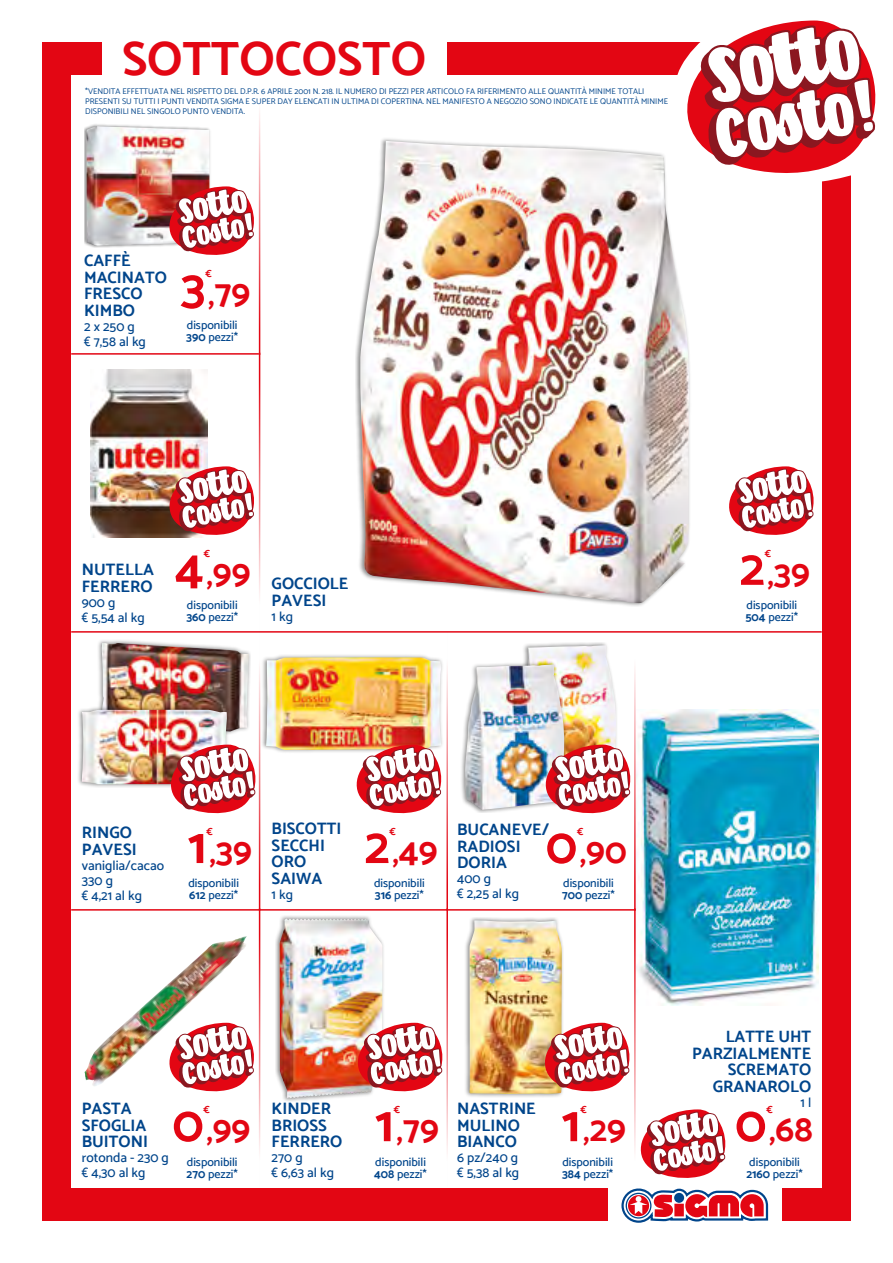
<style>
.page{position:relative;width:893px;height:1263px;background:#fff}
.page>*{position:absolute;margin:0;border:0;box-sizing:border-box;transform-origin:0 0}
.t1{font:700 51.3px "Catamaran";color:#e30613}
.t2{font:700 48px "Catamaran";color:#e30613}
.t3{font:700 35.7px "Catamaran";color:#e30613}
.t4{font:700 16.5px/16.5px "Catamaran";color:#00458b}
.t5{font:500 13.5px/15px "Catamaran";color:#00458b}
.t6{font:500 12px/12px "Catamaran";color:#00458b}
.t7{font:700 10.2px "Catamaran";color:#e30613}
.t8{font:8.25px/9.9px "Catamaran";color:#00458b}
.s1{font-size:30.6px}
.s2{font-weight:700}
</style>
<div class="page">
<div style="left:43px;top:42px;width:808px;height:1179px;background:#e30613"></div>
<div style="left:102px;top:42px;width:344px;height:69px;background:#fff"></div>
<div style="left:71px;top:75px;width:751px;height:1113px;background:#fff"></div>
<div style="left:608px;top:1165px;width:173px;height:83px;background:#fff"></div>
<svg style="left:621px;top:1188px;width:148px;height:35px"></svg>
<hr style="left:71px;top:631px;width:751px;height:2px;background:#e30613">
<hr style="left:71px;top:353px;width:188px;height:2px;background:#e30613">
<hr style="left:71px;top:909px;width:565px;height:2px;background:#e30613">
<hr style="left:259px;top:353px;width:1px;height:279px;background:#e30613">
<hr style="left:259px;top:75px;width:1px;height:280px;background:#e30613">
<hr style="left:446px;top:631px;width:2px;height:280px;background:#e30613">
<hr style="left:634px;top:631px;width:2px;height:280px;background:#e30613">
<hr style="left:259px;top:631px;width:1px;height:280px;background:#e30613">
<hr style="left:634px;top:908px;width:2px;height:280px;background:#e30613">
<hr style="left:446px;top:908px;width:2px;height:280px;background:#e30613">
<hr style="left:259px;top:908px;width:1px;height:280px;background:#e30613">
<svg style="left:677px;top:20px;width:199px;height:162px"></svg>
<div style="left:84px;top:124px;width:127px;height:124px;background:#000;opacity:.45"></div>
<img style="left:86px;top:126px;width:124px;height:120px">
<div style="left:275px;top:915px;width:109px;height:186px;background:#000;opacity:.45"></div>
<img style="left:280px;top:918px;width:102px;height:181px">
<img style="left:351px;top:1021px;width:97px;height:75px">
<div style="left:260px;top:653px;width:183px;height:101px;background:#000;opacity:.45"></div>
<img style="left:266px;top:657px;width:175px;height:93px">
<svg style="left:350px;top:743px;width:98px;height:75px"></svg>
<svg style="left:163px;top:185px;width:98px;height:75px"></svg>
<div style="left:511px;top:642px;width:106px;height:152px;background:#000;opacity:.45"></div>
<img style="left:517px;top:645px;width:99px;height:98px">
<div style="left:459px;top:661px;width:107px;height:152px;background:#000;opacity:.45"></div>
<img style="left:465px;top:664px;width:99px;height:146px">
<img style="left:539px;top:743px;width:98px;height:75px">
<div style="left:96px;top:639px;width:155px;height:96px;background:#000;opacity:.45"></div>
<img style="left:102px;top:643px;width:147px;height:88px">
<div style="left:76px;top:706px;width:153px;height:82px;background:#000;opacity:.45"></div>
<img style="left:82px;top:710px;width:145px;height:74px">
<img style="left:164px;top:743px;width:100px;height:75px">
<img style="left:90px;top:370px;width:118px;height:168px">
<img style="left:163px;top:465px;width:98px;height:75px">
<img style="left:84px;top:936px;width:163px;height:150px">
<svg style="left:163px;top:1021px;width:98px;height:75px"></svg>
<img style="left:638px;top:710px;width:180px;height:295px">
<svg style="left:634px;top:1108px;width:92px;height:74px"></svg>
<svg style="left:729px;top:466px;width:85px;height:69px"></svg>
<div style="left:465px;top:917px;width:99px;height:180px;background:#000;opacity:.45"></div>
<img style="left:469px;top:920px;width:93px;height:174px">
<img style="left:538px;top:1021px;width:98px;height:75px">
<div style="left:355px;top:138px;width:336px;height:469px;background:#000;opacity:.45"></div>
<img style="left:360px;top:141px;width:330px;height:463px">
<h2 class="t2" style="left:122px;top:30px;width:306px">SOTTOCOSTO</h2>
<p class="t8" style="left:85px;top:86px;width:584px">*VENDITA EFFETTUATA NEL RISPETTO DEL D.P.R. 6 APRILE 2001 N. 218. IL NUMERO DI PEZZI PER ARTICOLO FA RIFERIMENTO ALLE QUANTITÀ MINIME TOTALI<br>PRESENTI SU TUTTI I PUNTI VENDITA SIGMA E SUPER DAY ELENCATI IN ULTIMA DI COPERTINA. NEL MANIFESTO A NEGOZIO SONO INDICATE LE QUANTITÀ MINIME<br>DISPONIBILI NEL SINGOLO PUNTO VENDITA.</p>
<h3 class="t4" style="left:84px;top:252px;width:84px">CAFFÈ<br>MACINATO<br>FRESCO<br>KIMBO</h3>
<h3 class="t5" style="left:84px;top:318px;width:63px">2 x 250 g<br>€ 7,58 al kg</h3>
<p class="t7" style="left:205px;top:267px;width:8px">€</p>
<h3 class="t3" style="left:208px;top:272px;width:44px"><span class="s1">,</span>79</h3>
<h1 class="t1" style="left:181px;top:257px;width:26px">3</h1>
<h3 class="t6" style="left:186px;top:319px;width:53px">disponibili<br><span class="s2">390</span> pezzi*</h3>
<p class="t7" style="left:204px;top:547px;width:8px">€</p>
<h3 class="t3" style="left:206px;top:552px;width:45px"><span class="s1">,</span>99</h3>
<h1 class="t1" style="left:175px;top:537px;width:30px">4</h1>
<h3 class="t4" style="left:82px;top:561px;width:74px">NUTELLA<br>FERRERO</h3>
<h3 class="t5" style="left:82px;top:594px;width:64px">900 g<br>€ 5,54 al kg</h3>
<h3 class="t6" style="left:186px;top:599px;width:53px">disponibili<br><span class="s2">360</span> pezzi*</h3>
<p class="t7" style="left:765px;top:547px;width:8px">€</p>
<h3 class="t3" style="left:767px;top:552px;width:44px"><span class="s1">,</span>39</h3>
<h1 class="t1" style="left:740px;top:537px;width:26px">2</h1>
<h3 class="t4" style="left:272px;top:575px;width:78px">GOCCIOLE<br>PAVESI</h3>
<h3 class="t5" style="left:272px;top:609px;width:23px">1 kg</h3>
<h3 class="t6" style="left:745px;top:599px;width:54px">disponibili<br><span class="s2">504</span> pezzi*</h3>
<h3 class="t4" style="left:82px;top:824px;width:56px">RINGO<br>PAVESI</h3>
<h3 class="t5" style="left:82px;top:857px;width:84px">vaniglia/cacao<br>330 g<br>€ 4,21 al kg</h3>
<p class="t7" style="left:207px;top:825px;width:8px">€</p>
<h3 class="t3" style="left:209px;top:830px;width:44px"><span class="s1">,</span>39</h3>
<h1 class="t1" style="left:188px;top:815px;width:20px">1</h1>
<h3 class="t6" style="left:188px;top:877px;width:52px">disponibili<br><span class="s2">612</span> pezzi*</h3>
<h3 class="t4" style="left:272px;top:820px;width:71px">BISCOTTI<br>SECCHI<br>ORO<br>SAIWA</h3>
<h3 class="t5" style="left:272px;top:886px;width:23px">1 kg</h3>
<h3 class="t6" style="left:374px;top:877px;width:52px">disponibili<br><span class="s2">316</span> pezzi*</h3>
<p class="t7" style="left:390px;top:825px;width:8px">€</p>
<h3 class="t3" style="left:392px;top:830px;width:47px"><span class="s1">,</span>49</h3>
<h1 class="t1" style="left:365px;top:815px;width:26px">2</h1>
<h3 class="t4" style="left:457px;top:821px;width:94px">BUCANEVE/<br>RADIOSI<br>DORIA</h3>
<h3 class="t5" style="left:457px;top:871px;width:63px">400 g<br>€ 2,25 al kg</h3>
<h3 class="t6" style="left:562px;top:877px;width:54px">disponibili<br><span class="s2">700</span> pezzi*</h3>
<p class="t7" style="left:577px;top:825px;width:8px">€</p>
<h3 class="t3" style="left:580px;top:830px;width:48px"><span class="s1">,</span>90</h3>
<h1 class="t1" style="left:546px;top:815px;width:33px">0</h1>
<h3 class="t4" style="left:82px;top:1100px;width:68px">PASTA<br>SFOGLIA<br>BUITONI</h3>
<h3 class="t5" style="left:82px;top:1150px;width:89px">rotonda - 230 g € 4,30 al kg</h3>
<h3 class="t6" style="left:187px;top:1155px;width:53px">disponibili<br><span class="s2">270</span> pezzi*</h3>
<p class="t7" style="left:204px;top:1104px;width:8px">€</p>
<h3 class="t3" style="left:206px;top:1108px;width:45px"><span class="s1">,</span>99</h3>
<h1 class="t1" style="left:173px;top:1093px;width:33px">0</h1>
<h3 class="t4" style="left:272px;top:1100px;width:72px">KINDER<br>BRIOSS<br>FERRERO</h3>
<h3 class="t5" style="left:272px;top:1150px;width:64px">270 g<br>€ 6,63 al kg</h3>
<h3 class="t6" style="left:374px;top:1155px;width:54px">disponibili<br><span class="s2">408</span> pezzi*</h3>
<p class="t7" style="left:394px;top:1104px;width:8px">€</p>
<h3 class="t3" style="left:397px;top:1108px;width:44px"><span class="s1">,</span>79</h3>
<h1 class="t1" style="left:375px;top:1093px;width:20px">1</h1>
<h3 class="t4" style="left:457px;top:1100px;width:80px">NASTRINE<br>MULINO<br>BIANCO</h3>
<h3 class="t5" style="left:457px;top:1150px;width:64px">6 pz/240 g € 5,38 al kg</h3>
<h3 class="t6" style="left:562px;top:1155px;width:53px">disponibili<br><span class="s2">384</span> pezzi*</h3>
<p class="t7" style="left:580px;top:1104px;width:8px">€</p>
<h3 class="t3" style="left:583px;top:1108px;width:44px"><span class="s1">,</span>29</h3>
<h1 class="t1" style="left:562px;top:1093px;width:20px">1</h1>
<h3 class="t4" style="left:692px;top:1028px;width:121px;text-align:right">LATTE UHT<br>PARZIALMENTE<br>SCREMATO<br>GRANAROLO</h3>
<h3 class="t5" style="left:801px;top:1095px;width:12px">1 l</h3>
<p class="t7" style="left:766px;top:1104px;width:8px">€</p>
<h3 class="t3" style="left:769px;top:1108px;width:45px"><span class="s1">,</span>68</h3>
<h1 class="t1" style="left:735px;top:1093px;width:33px">0</h1>
<h3 class="t6" style="left:746px;top:1155px;width:58px">disponibili<br><span class="s2">2160</span> pezzi*</h3>
</div>
